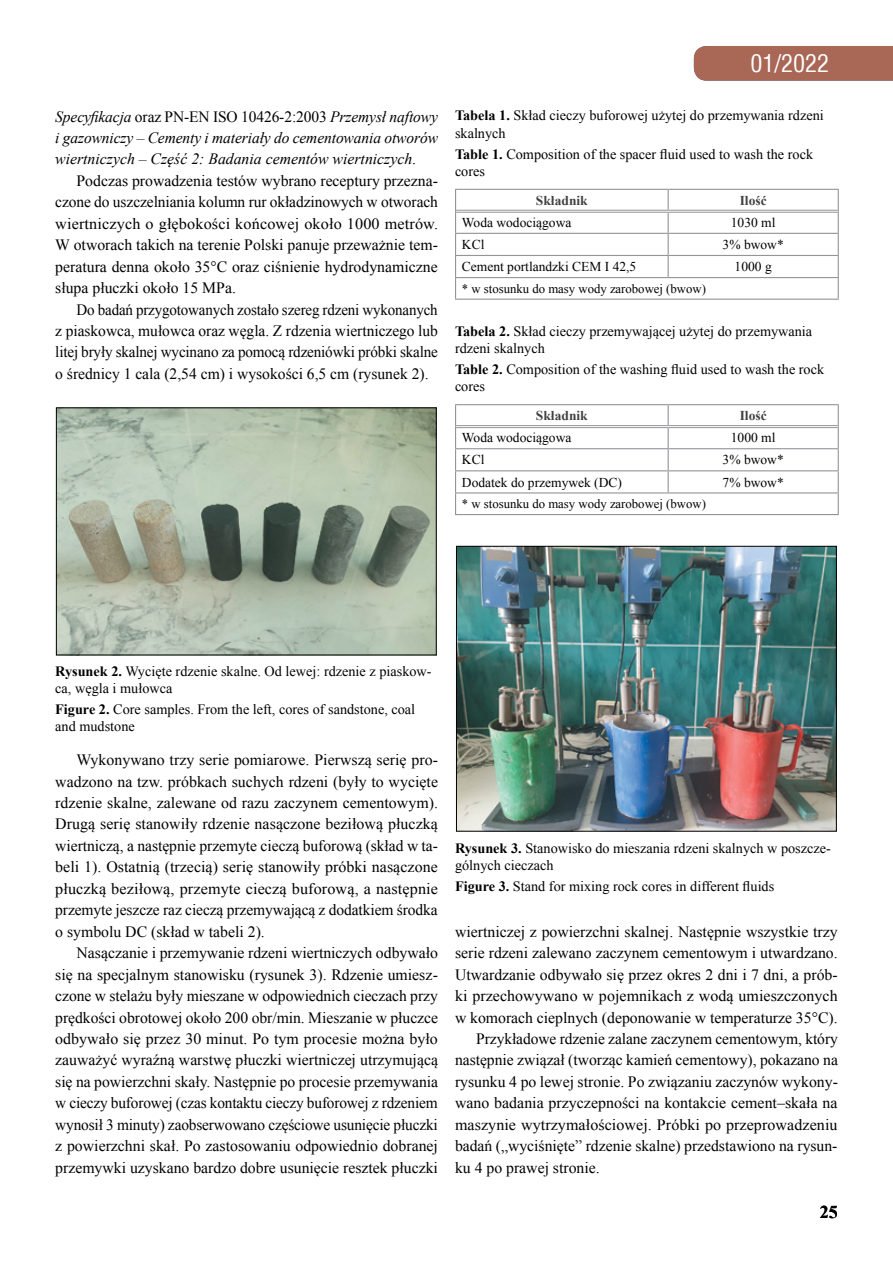
<style>
.page{position:relative;width:893px;height:1263px;background:#fff}
.page>*{position:absolute;margin:0;border:0;box-sizing:border-box;transform-origin:0 0}
.t1{font:24px "Switzerland Condensed";color:#fff}
.t2{font:700 18px "Times New Roman";color:#000}
.t3{font:15.75px/21.5px "Times New Roman";color:#000;text-align:justify}
.t4{font:15.75px/21.5px "Times New Roman";color:#000;text-align:justify;scale:.95 1}
.t5{font:italic 15.75px/21.5px "Times New Roman";color:#000;text-align:justify}
.t6{font:14.25px/17.1px "Times New Roman";color:#000}
.t7{font:13.5px "Times New Roman";color:#000}
.t8{font:700 13.5px "Times New Roman";color:#414042}
.t9{font:12.75px "Times New Roman";color:#000}
.s1{font-style:normal}
.s2{font-weight:700}
</style>
<div class="page">
<div style="left:694px;top:46px;width:199px;height:35px;background:#a96756"></div>
<img style="left:58px;top:409px;width:377px;height:244px">
<div style="left:56px;top:407px;width:381px;height:248px;border:1px solid #000"></div>
<img style="left:458px;top:548px;width:377px;height:281px">
<div style="left:456px;top:546px;width:381px;height:285px;border:1px solid #000"></div>
<svg style="left:455px;top:189px;width:384px;height:110px"></svg>
<hr style="left:455px;top:299px;width:213px;height:1px;background:#939598">
<hr style="left:668px;top:299px;width:171px;height:1px;background:#939598">
<hr style="left:456px;top:210px;width:212px;height:1px;background:#939598">
<hr style="left:456px;top:212px;width:212px;height:1px;background:#939598">
<hr style="left:668px;top:210px;width:170px;height:1px;background:#939598">
<hr style="left:668px;top:212px;width:170px;height:1px;background:#939598">
<hr style="left:455px;top:404px;width:213px;height:1px;background:#939598">
<hr style="left:668px;top:404px;width:171px;height:1px;background:#939598">
<svg style="left:455px;top:405px;width:384px;height:110px"></svg>
<hr style="left:455px;top:448px;width:213px;height:1px;background:#939598">
<hr style="left:668px;top:448px;width:171px;height:1px;background:#939598">
<p class="t5" style="left:55px;top:105px;width:384px">Specyfikacja <span class="s1">oraz PN-EN ISO 10426-2:2003</span> Przemysł naftowy i gazowniczy – Cementy i materiały do cementowania otworów wiertniczych – Część 2: Badania cementów wiertniczych<span class="s1">.</span></p>
<p class="t3" style="left:55px;top:170px;width:384px;text-indent:21px">Podczas prowadzenia testów wybrano receptury przezna&shy;czone do uszczelniania kolumn rur okładzinowych w otworach wiertniczych o głębokości końcowej około 1000 metrów.<br>W otworach takich na terenie Polski panuje przeważnie tem&shy;peratura denna około 35°C oraz ciśnienie hydrodynamiczne słupa płuczki około 15 MPa.</p>
<p class="t4" style="left:55px;top:298px;width:404px;text-indent:21px">Do badań przygotowanych zostało szereg rdzeni wykonanych z piaskowca, mułowca oraz węgla. Z rdzenia wiertniczego lub litej bryły skalnej wycinano za pomocą rdzeniówki próbki skalne o średnicy 1 cala (2,54 cm) i wysokości 6,5 cm (rysunek 2).</p>
<h1 class="t1" style="left:750px;top:48px;width:80px">01/2022</h1>
<p class="t6" style="left:455px;top:107px;width:370px"><span class="s2">Tabela 1.</span> Skład cieczy buforowej użytej do przemywania rdzeni skalnych</p>
<p class="t6" style="left:455px;top:145px;width:360px"><span class="s2">Table 1.</span> Composition of the spacer fluid used to wash the rock cores</p>
<p class="t8" style="left:536px;top:191px;width:53px">Składnik</p>
<p class="t8" style="left:740px;top:191px;width:28px">Ilość</p>
<p class="t7" style="left:462px;top:213px;width:111px">Woda wodociągowa</p>
<p class="t7" style="left:731px;top:213px;width:46px">1030 ml</p>
<p class="t7" style="left:462px;top:235px;width:24px">KCl</p>
<p class="t7" style="left:723px;top:235px;width:63px">3% bwow*</p>
<p class="t7" style="left:462px;top:258px;width:176px">Cement portlandzki CEM I 42,5</p>
<p class="t7" style="left:735px;top:258px;width:39px">1000 g</p>
<p class="t9" style="left:462px;top:280px;width:245px">* w stosunku do masy wody zarobowej (bwow)</p>
<p class="t6" style="left:455px;top:322px;width:359px"><span class="s2">Tabela 2.</span> Skład cieczy przemywającej użytej do przemywania rdzeni skalnych</p>
<p class="t6" style="left:455px;top:361px;width:371px"><span class="s2">Table 2.</span> Composition of the washing fluid used to wash the rock cores</p>
<p class="t8" style="left:536px;top:406px;width:53px">Składnik</p>
<p class="t8" style="left:740px;top:406px;width:28px">Ilość</p>
<p class="t7" style="left:462px;top:429px;width:111px">Woda wodociągowa</p>
<p class="t7" style="left:731px;top:429px;width:46px">1000 ml</p>
<p class="t7" style="left:462px;top:451px;width:24px">KCl</p>
<p class="t7" style="left:723px;top:451px;width:63px">3% bwow*</p>
<p class="t7" style="left:462px;top:473px;width:162px">Dodatek do przemywek (DC)</p>
<p class="t7" style="left:723px;top:473px;width:63px">7% bwow*</p>
<p class="t9" style="left:462px;top:495px;width:245px">* w stosunku do masy wody zarobowej (bwow)</p>
<p class="t6" style="left:55px;top:662px;width:378px"><span class="s2">Rysunek 2.</span> Wycięte rdzenie skalne. Od lewej: rdzenie z piaskow&shy;ca, węgla i mułowca</p>
<p class="t6" style="left:55px;top:700px;width:361px"><span class="s2">Figure 2.</span> Core samples. From the left, cores of sandstone, coal and mudstone</p>
<p class="t3" style="left:55px;top:749px;width:384px;text-indent:21px">Wykonywano trzy serie pomiarowe. Pierwszą serię pro&shy;wadzono na tzw. próbkach suchych rdzeni (były to wycięte rdzenie skalne, zalewane od razu zaczynem cementowym).<br>Drugą serię stanowiły rdzenie nasączone beziłową płuczką wiertniczą, a następnie przemyte cieczą buforową (skład w ta&shy;beli 1). Ostatnią (trzecią) serię stanowiły próbki nasączone płuczką beziłową, przemyte cieczą buforową, a następnie przemyte jeszcze raz cieczą przemywającą z dodatkiem środka o symbolu DC (skład w tabeli 2).</p>
<p class="t3" style="left:55px;top:942px;width:384px;text-indent:21px">Nasączanie i przemywanie rdzeni wiertniczych odbywało się na specjalnym stanowisku (rysunek 3). Rdzenie umiesz&shy;czone w stelażu były mieszane w odpowiednich cieczach przy prędkości obrotowej około 200 obr/min. Mieszanie w płuczce odbywało się przez 30 minut. Po tym procesie można było zauważyć wyraźną warstwę płuczki wiertniczej utrzymującą się na powierzchni skały. Następnie po procesie przemywania w cieczy buforowej (czas kontaktu cieczy buforowej z rdzeniem wynosił 3 minuty) zaobserwowano częściowe usunięcie płuczki z powierzchni skał. Po zastosowaniu odpowiednio dobranej przemywki uzyskano bardzo dobre usunięcie resztek płuczki</p>
<p class="t6" style="left:455px;top:839px;width:377px"><span class="s2">Rysunek 3.</span> Stanowisko do mieszania rdzeni skalnych w poszcze&shy;gólnych cieczach</p>
<p class="t6" style="left:455px;top:877px;width:321px"><span class="s2">Figure 3.</span> Stand for mixing rock cores in different fluids</p>
<p class="t3" style="left:455px;top:920px;width:384px">wiertniczej z powierzchni skalnej. Następnie wszystkie trzy</p>
<p class="t3" style="left:455px;top:942px;width:384px">serie rdzeni zalewano zaczynem cementowym i utwardzano.</p>
<p class="t3" style="left:455px;top:963px;width:384px">Utwardzanie odbywało się przez okres 2 dni i 7 dni, a prób-</p>
<p class="t3" style="left:455px;top:985px;width:384px">ki przechowywano w pojemnikach z wodą umieszczonych</p>
<p class="t3" style="left:455px;top:1006px;width:384px">w komorach cieplnych (deponowanie w temperaturze 35°C).</p>
<p class="t3" style="left:476px;top:1028px;width:363px">Przykładowe rdzenie zalane zaczynem cementowym, który</p>
<p class="t3" style="left:455px;top:1049px;width:384px">następnie związał (tworząc kamień cementowy), pokazano na</p>
<p class="t3" style="left:455px;top:1070px;width:384px">rysunku 4 po lewej stronie. Po związaniu zaczynów wykony-</p>
<p class="t3" style="left:455px;top:1092px;width:384px">wano badania przyczepności na kontakcie cement–skała na</p>
<p class="t3" style="left:455px;top:1113px;width:384px">maszynie wytrzymałościowej. Próbki po przeprowadzeniu</p>
<p class="t3" style="left:455px;top:1135px;width:384px">badań („wyciśnięte” rdzenie skalne) przedstawiono na rysun-</p>
<p class="t3" style="left:455px;top:1156px;width:146px">ku 4 po prawej stronie.</p>
<p class="t2" style="left:820px;top:1199px;width:19px">25</p>
</div>
